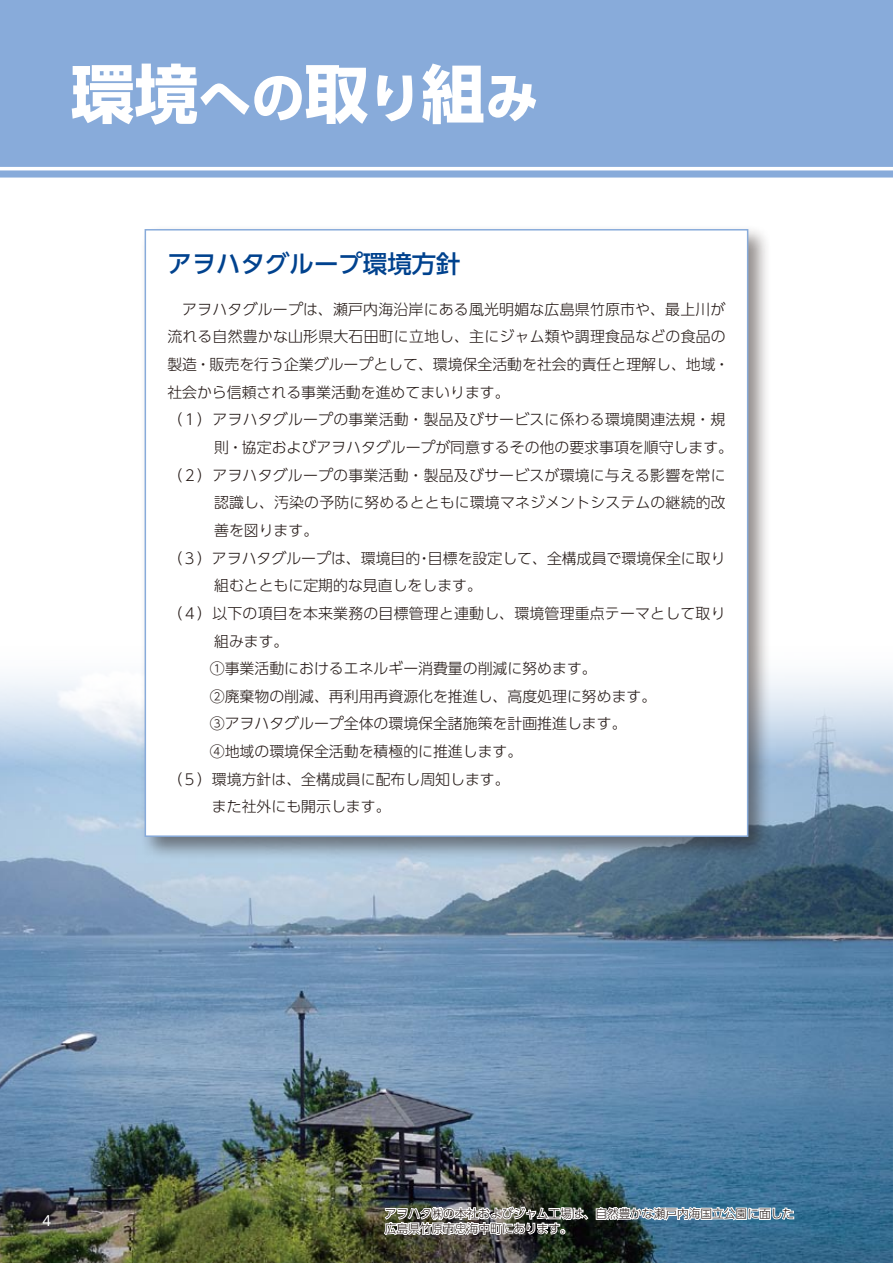
<style>
.page{position:relative;width:893px;height:1263px;background:#fff}
.page>*{position:absolute;margin:0;border:0;box-sizing:border-box;transform-origin:0 0}
.t1{font:700 63.75px "UD Shin Go Pro";color:#fff}
.t2{font:500 24.45px "UD Shin Go Pro";color:#00428e}
.t3{font:300 14.85px "UD Shin Go Pro";color:#231815}
.t4{font:13.8px "UD Shin Go Pro";color:#fff}
.t5{font:300 11.7px/14.9px "UD Shin Go Pro";color:#231815}
.s1{font-size:53.1px}
</style>
<div class="page">
<img style="left:0;top:676px;width:893px;height:587px">
<div style="left:0;top:0;width:893px;height:187px;background:#88abda"></div>
<img style="left:382px;top:1197px;width:413px;height:40px">
<div style="left:139px;top:223px;width:639px;height:644px;background:#231815;opacity:.5"></div>
<div style="left:145px;top:230px;width:603px;height:606px;background:#fff"></div>
<hr style="left:0;top:167px;width:893px;height:3px;background:#fff">
<div style="left:0;top:178px;width:893px;height:10px;background:#fff"></div>
<h1 class="t1" style="left:71px;top:42px;width:469px">環境<span class="s1">への</span>取<span class="s1">り</span>組<span class="s1">み</span></h1>
<h2 class="t2" style="left:167px;top:244px;width:295px">アヲハタグループ環境方針</h2>
<p class="t3" style="left:182px;top:297px;width:545px">アヲハタグループは、瀬戸内海沿岸にある風光明媚な広島県竹原市や、最上川が</p>
<p class="t3" style="left:167px;top:325px;width:560px">流れる自然豊かな山形県大石田町に立地し、主にジャム類や調理食品などの食品の</p>
<p class="t3" style="left:167px;top:352px;width:563px">製造・販売を行う企業グループとして、環境保全活動を社会的責任と理解し、地域・</p>
<p class="t3" style="left:167px;top:380px;width:344px">社会から信頼される事業活動を進めてまいります。</p>
<p class="t3" style="left:167px;top:408px;width:560px">（１）アヲハタグループの事業活動・製品及びサービスに係わる環境関連法規・規</p>
<p class="t3" style="left:214px;top:435px;width:520px">則・協定およびアヲハタグループが同意するその他の要求事項を順守します。</p>
<p class="t3" style="left:167px;top:463px;width:560px">（２）アヲハタグループの事業活動・製品及びサービスが環境に与える影響を常に</p>
<p class="t3" style="left:214px;top:491px;width:513px">認識し、汚染の予防に努めるとともに環境マネジメントシステムの継続的改</p>
<p class="t3" style="left:214px;top:518px;width:106px">善を図ります。</p>
<p class="t3" style="left:167px;top:546px;width:560px">（３）アヲハタグループは、環境目的・目標を設定して、全構成員で環境保全に取り</p>
<p class="t3" style="left:214px;top:574px;width:269px">組むとともに定期的な見直しをします。</p>
<p class="t3" style="left:167px;top:601px;width:560px">（４）以下の項目を本来業務の目標管理と連動し、環境管理重点テーマとして取り</p>
<p class="t3" style="left:214px;top:629px;width:76px">組みます。</p>
<p class="t3" style="left:210px;top:656px;width:388px">①事業活動におけるエネルギー消費量の削減に努めます。</p>
<p class="t3" style="left:210px;top:684px;width:448px">②廃棄物の削減、再利用再資源化を推進し、高度処理に努めます。</p>
<p class="t3" style="left:210px;top:712px;width:418px">③アヲハタグループ全体の環境保全諸施策を計画推進します。</p>
<p class="t3" style="left:210px;top:739px;width:314px">④地域の環境保全活動を積極的に推進します。</p>
<p class="t3" style="left:167px;top:767px;width:344px">（５）環境方針は、全構成員に配布し周知します。</p>
<p class="t3" style="left:182px;top:795px;width:210px">　　また社外にも開示します。</p>
<p class="t4" style="left:42px;top:1209px;width:11px">4</p>
<p class="t5" style="left:385px;top:1206px;width:411px">アヲハタ㈱の本社およびジャム工場は、自然豊かな瀬戸内海国立公園に面した広島県竹原市忠海中町にあります。</p>
</div>
